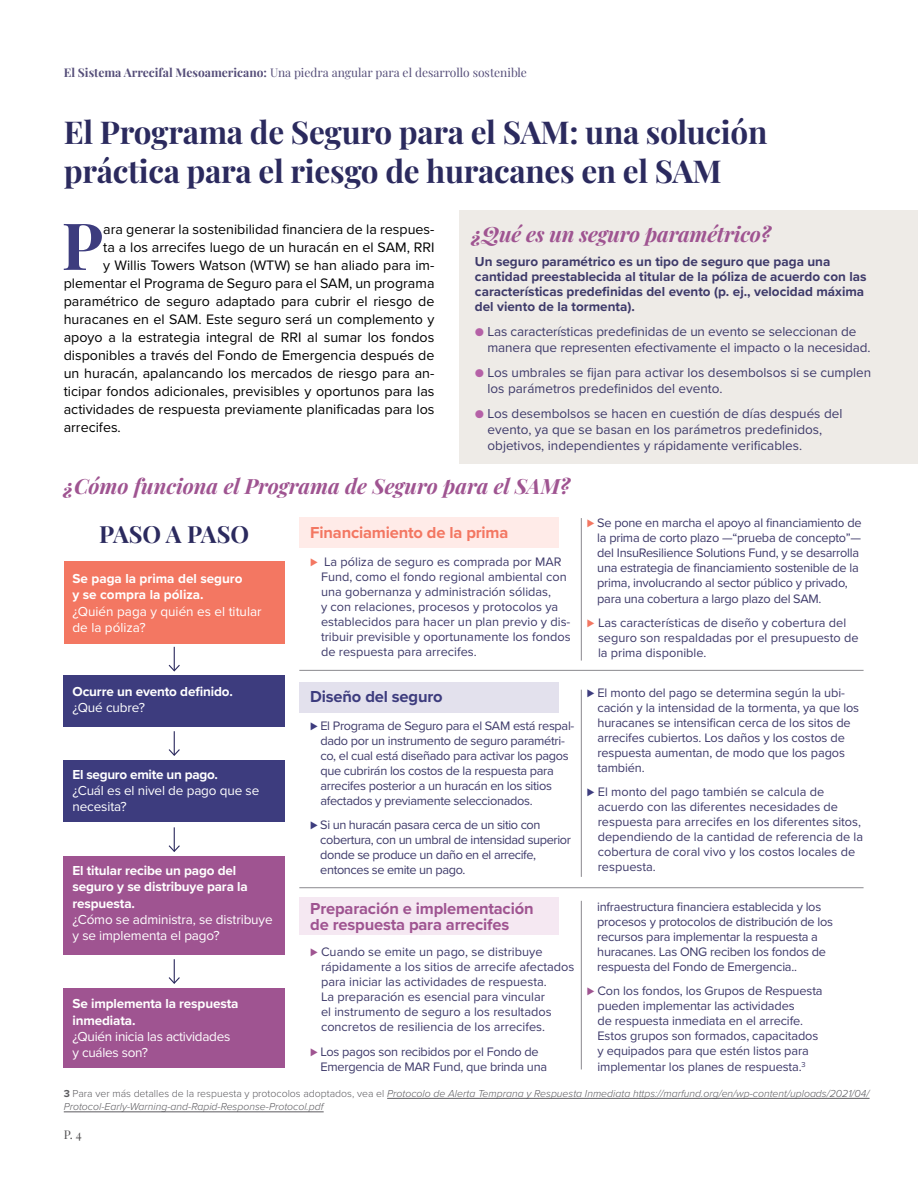
<style>
.page{position:relative;width:918px;height:1188px;background:#fff}
.page>*{position:absolute;margin:0;border:0;box-sizing:border-box;transform-origin:0 0}
.t1{font:700 65.1px "Playfair Display";color:#3d3c7e}
.t2{font:700 31.5px/39px "Playfair Display";letter-spacing:-.01em;color:#2b2a5e}
.t3{font:700 23.7px "Playfair Display";color:#2b2a5e}
.t4{font:italic 700 21px "Playfair Display";letter-spacing:-.005em;color:#9f5491}
.t5{font:700 16.5px/15.8px "Proxima Nova";letter-spacing:-.01em;color:#9f5491}
.t6{font:700 16.5px "Proxima Nova";letter-spacing:-.01em;color:#f37762}
.t7{font:700 16.5px "Proxima Nova";letter-spacing:-.01em;color:#3d3c7e}
.t8{font:14.25px "Proxima Nova";color:#000}
.t9{font:13.5px/15.8px "Proxima Nova";color:#3e3a6a}
.t10{font:700 13.5px/15px "Proxima Nova";color:#3e3a6a}
.t11{font:700 13.5px/16.2px "Proxima Nova";letter-spacing:-.01em;color:#fff}
.t12{font:13.5px/16.2px "Proxima Nova";letter-spacing:-.01em;color:#fff}
.t13{font:12.75px/15px "Proxima Nova";letter-spacing:-.01em;color:#3e3a6a}
.t14{font:12.75px/15px "Proxima Nova";letter-spacing:-.03em;color:#3e3a6a}
.t15{font:12px "Playfair Display";color:#554e79}
.t16{font:12px "Playfair Display";color:#504f51}
.t17{font:italic 300 10.5px/13.5px "Proxima Nova";color:#5c5b5f}
.s1{font-weight:700}
.s2{color:#b561a7}
.s3{color:#f37762}
.s4{color:#3d3c7e}
.s5{color:#9f5491}
.s6{font-weight:700;font-style:normal}
.s7{font-style:normal}
</style>
<div class="page">
<div style="left:299px;top:518px;width:260px;height:30px;background:#ffebe8"></div>
<div style="left:299px;top:682px;width:260px;height:30px;background:#e3e1ed"></div>
<div style="left:299px;top:897px;width:260px;height:38px;background:#f5e8f2"></div>
<div style="left:459px;top:210px;width:459px;height:254px;background:#eeebe7"></div>
<div style="left:64px;top:561px;width:220px;height:82px;background:#f37762"></div>
<div style="left:64px;top:675px;width:221px;height:52px;background:#3d3c7e"></div>
<div style="left:64px;top:760px;width:221px;height:62px;background:#3d3c7e"></div>
<div style="left:64px;top:857px;width:221px;height:98px;background:#9f5491"></div>
<div style="left:64px;top:988px;width:221px;height:80px;background:#9f5491"></div>
<svg style="left:168px;top:647px;width:12px;height:25px"></svg>
<hr style="left:581px;top:518px;width:1px;height:143px;background:#8b898e">
<hr style="left:581px;top:690px;width:1px;height:187px;background:#8b898e">
<hr style="left:581px;top:901px;width:1px;height:168px;background:#8b898e">
<hr style="left:299px;top:670px;width:565px;height:1px;background:#8b898e">
<hr style="left:299px;top:887px;width:565px;height:1px;background:#8b898e">
<hr style="left:387px;top:1098px;width:483px;height:1px;background:#5c5b5f">
<hr style="left:64px;top:1112px;width:260px;height:1px;background:#5c5b5f">
<svg style="left:168px;top:731px;width:12px;height:25px"></svg>
<svg style="left:168px;top:827px;width:12px;height:25px"></svg>
<svg style="left:168px;top:959px;width:12px;height:25px"></svg>
<p class="t15" style="left:64px;top:63px;width:465px"><span class="s1">El Sistema Arrecifal Mesoamericano:</span> Una piedra angular para el desarrollo sostenible</p>
<h2 class="t2" style="left:64px;top:110px;width:705px">El Programa de Seguro para el SAM: una solución práctica para el riesgo de huracanes en el SAM</h2>
<h1 class="t1" style="left:62px;top:195px;width:43px">P</h1>
<p class="t8" style="left:103px;top:219px;width:333px">ara generar la sostenibilidad financiera de la respues-</p>
<h3 class="t4" style="left:472px;top:218px;width:301px">¿Qué es un seguro paramétrico?</h3>
<p class="t8" style="left:103px;top:237px;width:333px">ta a los arrecifes luego de un huracán en el SAM, RRI</p>
<p class="t8" style="left:103px;top:255px;width:333px">y Willis Towers Watson (WTW) se han aliado para im-</p>
<p class="t8" style="left:64px;top:273px;width:372px">plementar el Programa de Seguro para el SAM, un programa</p>
<p class="t8" style="left:64px;top:291px;width:372px">paramétrico de seguro adaptado para cubrir el riesgo de</p>
<p class="t8" style="left:64px;top:309px;width:372px">huracanes en el SAM. Este seguro será un complemento y</p>
<p class="t8" style="left:64px;top:327px;width:372px">apoyo a la estrategia integral de RRI al sumar los fondos</p>
<p class="t8" style="left:64px;top:345px;width:372px">disponibles a través del Fondo de Emergencia después de</p>
<p class="t8" style="left:64px;top:363px;width:372px">un huracán, apalancando los mercados de riesgo para an-</p>
<p class="t8" style="left:64px;top:381px;width:372px">ticipar fondos adicionales, previsibles y oportunos para las</p>
<p class="t8" style="left:64px;top:399px;width:372px">actividades de respuesta previamente planificadas para los</p>
<p class="t8" style="left:64px;top:417px;width:59px">arrecifes.</p>
<p class="t10" style="left:475px;top:253px;width:393px">Un seguro paramétrico es un tipo de seguro que paga una cantidad preestablecida al titular de la póliza de acuerdo con las características predefinidas del evento (p. ej., velocidad máxima del viento de la tormenta).</p>
<p class="t9" style="left:488px;top:323px;width:385px;text-indent:-13px"><span class="s2">●</span> Las características predefinidas de un evento se seleccionan de manera que representen efectivamente el impacto o la necesidad.</p>
<p class="t9" style="left:488px;top:364px;width:385px;text-indent:-13px"><span class="s2">●</span> Los umbrales se fijan para activar los desembolsos si se cumplen los parámetros predefinidos del evento.</p>
<p class="t9" style="left:488px;top:405px;width:356px;text-indent:-13px"><span class="s2">●</span> Los desembolsos se hacen en cuestión de días después del evento, ya que se basan en los parámetros predefinidos, objetivos, independientes y rápidamente verificables.</p>
<h3 class="t4" style="left:64px;top:469px;width:508px">¿Cómo funciona el Programa de Seguro para el SAM?</h3>
<h3 class="t3" style="left:99px;top:516px;width:152px">PASO A PASO</h3>
<p class="t11" style="left:73px;top:570px;width:172px">Se paga la prima del seguro y se compra la póliza.</p>
<p class="t12" style="left:73px;top:602px;width:191px">¿Quién paga y quién es el titular de la póliza?</p>
<p class="t11" style="left:73px;top:683px;width:162px">Ocurre un evento definido.</p>
<p class="t12" style="left:73px;top:699px;width:74px">¿Qué cubre?</p>
<p class="t11" style="left:73px;top:766px;width:147px">El seguro emite un pago.</p>
<p class="t12" style="left:73px;top:782px;width:188px">¿Cuál es el nivel de pago que se necesita?</p>
<p class="t11" style="left:73px;top:862px;width:177px">El titular recibe un pago del seguro y se distribuye para la respuesta.</p>
<p class="t12" style="left:73px;top:911px;width:202px">¿Cómo se administra, se distribuye y se implementa el pago?</p>
<p class="t11" style="left:73px;top:996px;width:167px">Se implementa la respuesta inmediata.</p>
<p class="t12" style="left:73px;top:1028px;width:159px">¿Quién inicia las actividades y cuáles son?</p>
<p class="t6" style="left:310px;top:521px;width:200px">Financiamiento de la prima</p>
<p class="t13" style="left:321px;top:554px;width:251px;text-indent:-11px"><span class="s3">⊲</span> La póliza de seguro es comprada por MAR Fund, como el fondo regional ambiental con una gobernanza y administración sólidas,<br>y con relaciones, procesos y protocolos ya establecidos para hacer un plan previo y dis&shy;tribuir previsible y oportunamente los fondos de respuesta para arrecifes.</p>
<p class="t7" style="left:310px;top:684px;width:134px">Diseño del seguro</p>
<p class="t13" style="left:320px;top:718px;width:256px;text-indent:-10px"><span class="s4">⊲</span> El Programa de Seguro para el SAM está respal&shy;dado por un instrumento de seguro paramétri&shy;co, el cual está diseñado para activar los pagos que cubrirán los costos de la respuesta para arrecifes posterior a un huracán en los sitios afectados y previamente seleccionados.</p>
<p class="t14" style="left:320px;top:817px;width:252px;text-indent:-10px"><span class="s4">⊲</span> Si un huracán pasara cerca de un sitio con cobertura, con un umbral de intensidad superior donde se produce un daño en el arrecife, entonces se emite un pago.</p>
<p class="t5" style="left:310px;top:900px;width:225px">Preparación e implementación de respuesta para arrecifes</p>
<p class="t13" style="left:321px;top:944px;width:255px;text-indent:-11px"><span class="s5">⊲</span> Cuando se emite un pago, se distribuye rápidamente a los sitios de arrecife afectados para iniciar las actividades de respuesta.<br>La preparación es esencial para vincular<br>el instrumento de seguro a los resultados concretos de resiliencia de los arrecifes.</p>
<p class="t13" style="left:321px;top:1043px;width:228px;text-indent:-10px"><span class="s5">⊲</span> Los pagos son recibidos por el Fondo de<br>Emergencia de MAR Fund, que brinda una</p>
<p class="t13" style="left:597px;top:514px;width:266px;text-indent:-10px"><span class="s3">⊲</span> Se pone en marcha el apoyo al financiamiento de la prima de corto plazo —“prueba de concepto”— del InsuResilience Solutions Fund, y se desarrolla una estrategia de financiamiento sostenible de la prima, involucrando al sector público y privado, para una cobertura a largo plazo del SAM.</p>
<p class="t13" style="left:598px;top:615px;width:262px;text-indent:-11px"><span class="s3">⊲</span> Las características de diseño y cobertura del seguro son respaldadas por el presupuesto de la prima disponible.</p>
<p class="t13" style="left:598px;top:684px;width:263px;text-indent:-11px"><span class="s4">⊲</span> El monto del pago se determina según la ubi&shy;cación y la intensidad de la tormenta, ya que los huracanes se intensifican cerca de los sitos de arrecifes cubiertos. Los daños y los costos de respuesta aumentan, de modo que los pagos también.</p>
<p class="t13" style="left:598px;top:783px;width:267px;text-indent:-11px"><span class="s4">⊲</span> El monto del pago también se calcula de acuerdo con las diferentes necesidades de respuesta para arrecifes en los diferentes sitos, dependiendo de la cantidad de referencia de la cobertura de coral vivo y los costos locales de respuesta.</p>
<p class="t13" style="left:597px;top:898px;width:237px">infraestructura financiera establecida y los procesos y protocolos de distribución de los recursos para implementar la respuesta a huracanes. Las ONG reciben los fondos de respuesta del Fondo de Emergencia..</p>
<p class="t13" style="left:598px;top:983px;width:227px;text-indent:-11px"><span class="s5">⊲</span> Con los fondos, los Grupos de Respuesta pueden implementar las actividades<br>de respuesta inmediata en el arrecife.<br>Estos grupos son formados, capacitados y equipados para que estén listos para implementar los planes de respuesta.<sup>3</sup></p>
<p class="t17" style="left:64px;top:1086px;width:807px"><span class="s6">3</span> <span class="s7">Para ver más detalles de la respuesta y protocolos adoptados, vea el</span> Protocolo de Alerta Temprana y Respuesta Inmediata https://marfund.org/en/wp-content/uploads/2021/04/<br>Protocol-Early-Warning-and-Rapid-Response-Protocol.pdf</p>
<p class="t16" style="left:64px;top:1126px;width:19px">P. 4</p>
</div>
